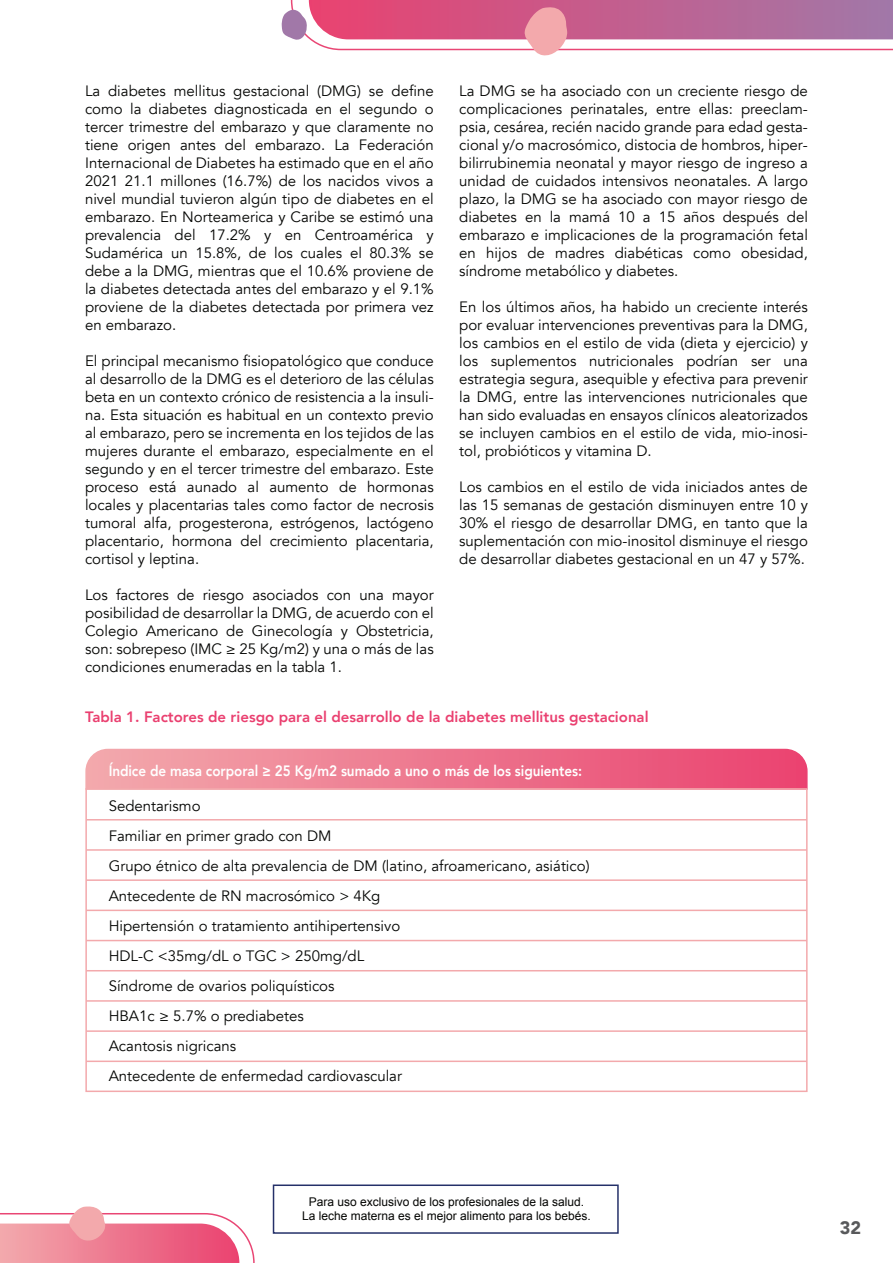
<style>
.page{position:relative;width:893px;height:1263px;background:#fff}
.page>*{position:absolute;margin:0;border:0;box-sizing:border-box;transform-origin:0 0}
.t1{font:900 18px "Avenir";color:#58595b}
.t2{font:15px/18px "Avenir";color:#040503;text-align:justify}
.t3{font:800 15px "Avenir";color:#ea4070}
.t4{font:800 15px "Avenir";letter-spacing:-.005em;color:#fff;scale:.9 1}
.t5{font:12px/14.4px "Arial";color:#040503;text-align:center}
</style>
<div class="page">
<svg style="left:0;top:1206px;width:255px;height:57px"></svg>
<svg style="left:282px;top:0;width:611px;height:56px"></svg>
<div style="left:273px;top:1184px;width:346px;height:50px;border:2px solid #253169"></div>
<svg style="left:85px;top:748px;width:723px;height:39px;background:#ee7991"></svg>
<svg style="left:85px;top:787px;width:723px;height:305px"></svg>
<hr style="left:86px;top:1060px;width:721px;height:2px;background:#f3a9ac">
<hr style="left:86px;top:1030px;width:721px;height:2px;background:#f3a9ac">
<hr style="left:86px;top:1000px;width:721px;height:2px;background:#f3a9ac">
<hr style="left:86px;top:970px;width:721px;height:1px;background:#f3a9ac">
<hr style="left:86px;top:940px;width:721px;height:1px;background:#f3a9ac">
<hr style="left:86px;top:909px;width:721px;height:2px;background:#f3a9ac">
<hr style="left:86px;top:879px;width:721px;height:2px;background:#f3a9ac">
<hr style="left:86px;top:849px;width:721px;height:2px;background:#f3a9ac">
<hr style="left:86px;top:819px;width:721px;height:1px;background:#f3a9ac">
<p class="t2" style="left:85px;top:82px;width:350px">La diabetes mellitus gestacional (DMG) se define como la diabetes diagnosticada en el segundo o tercer trimestre del embarazo y que claramente no tiene origen antes del embarazo. La Federación Internacional de Diabetes ha estimado que en el año 2021 21.1 millones (16.7%) de los nacidos vivos a nivel mundial tuvieron algún tipo de diabetes en el embarazo. En Norteamerica y Caribe se estimó una prevalencia del 17.2% y en Centroamérica y Sudamérica un 15.8%, de los cuales el 80.3% se debe a la DMG, mientras que el 10.6% proviene de la diabetes detectada antes del embarazo y el 9.1% proviene de la diabetes detectada por primera vez en embarazo.</p>
<p class="t2" style="left:85px;top:352px;width:350px">El principal mecanismo fisiopatológico que conduce al desarrollo de la DMG es el deterioro de las células beta en un contexto crónico de resistencia a la insuli&shy;na. Esta situación es habitual en un contexto previo al embarazo, pero se incrementa en los tejidos de las mujeres durante el embarazo, especialmente en el segundo y en el tercer trimestre del embarazo. Este proceso está aunado al aumento de hormonas locales y placentarias tales como factor de necrosis tumoral alfa, progesterona, estrógenos, lactógeno placentario, hormona del crecimiento placentaria, cortisol y leptina.</p>
<p class="t2" style="left:85px;top:586px;width:350px">Los factores de riesgo asociados con una mayor posibilidad de desarrollar la DMG, de acuerdo con el Colegio Americano de Ginecología y Obstetricia, son: sobrepeso (IMC ≥ 25 Kg/m2) y una o más de las condiciones enumeradas en la tabla 1.</p>
<p class="t2" style="left:459px;top:82px;width:350px">La DMG se ha asociado con un creciente riesgo de complicaciones perinatales, entre ellas: preeclam&shy;psia, cesárea, recién nacido grande para edad gesta&shy;cional y/o macrosómico, distocia de hombros, hiper&shy;bilirrubinemia neonatal y mayor riesgo de ingreso a unidad de cuidados intensivos neonatales. A largo plazo, la DMG se ha asociado con mayor riesgo de diabetes en la mamá 10 a 15 años después del embarazo e implicaciones de la programación fetal en hijos de madres diabéticas como obesidad, síndrome metabólico y diabetes.</p>
<p class="t2" style="left:459px;top:298px;width:350px">En los últimos años, ha habido un creciente interés por evaluar intervenciones preventivas para la DMG, los cambios en el estilo de vida (dieta y ejercicio) y los suplementos nutricionales podrían ser una estrategia segura, asequible y efectiva para prevenir la DMG, entre las intervenciones nutricionales que han sido evaluadas en ensayos clínicos aleatorizados se incluyen cambios en el estilo de vida, mio-inosi&shy;tol, probióticos y vitamina D.</p>
<p class="t2" style="left:459px;top:478px;width:350px">Los cambios en el estilo de vida iniciados antes de las 15 semanas de gestación disminuyen entre 10 y 30% el riesgo de desarrollar DMG, en tanto que la suplementación con mio-inositol disminuye el riesgo de desarrollar diabetes gestacional en un 47 y 57%.</p>
<p class="t3" style="left:85px;top:705px;width:565px">Tabla 1. Factores de riesgo para el desarrollo de la diabetes mellitus gestacional</p>
<p class="t4" style="left:109px;top:759px;width:527px">Índice de masa corporal ≥ 25 Kg/m2 sumado a uno o más de los siguientes:</p>
<p class="t2" style="left:109px;top:791px;width:482px;line-height:30px;text-align:left">Sedentarismo<br>Familiar en primer grado con DM<br>Grupo étnico de alta prevalencia de DM (latino, afroamericano, asiático)<br>Antecedente de RN macrosómico &gt; 4Kg<br>Hipertensión o tratamiento antihipertensivo<br>HDL-C &lt;35mg/dL o TGC &gt; 250mg/dL<br>Síndrome de ovarios poliquísticos<br>HBA1c ≥ 5.7% o prediabetes<br>Acantosis nigricans<br>Antecedente de enfermedad cardiovascular</p>
<p class="t5" style="left:302px;top:1194px;width:290px">Para uso exclusivo de los profesionales de la salud.<br>La leche materna es el mejor alimento para los bebés.</p>
<p class="t1" style="left:840px;top:1212px;width:23px">32</p>
</div>
